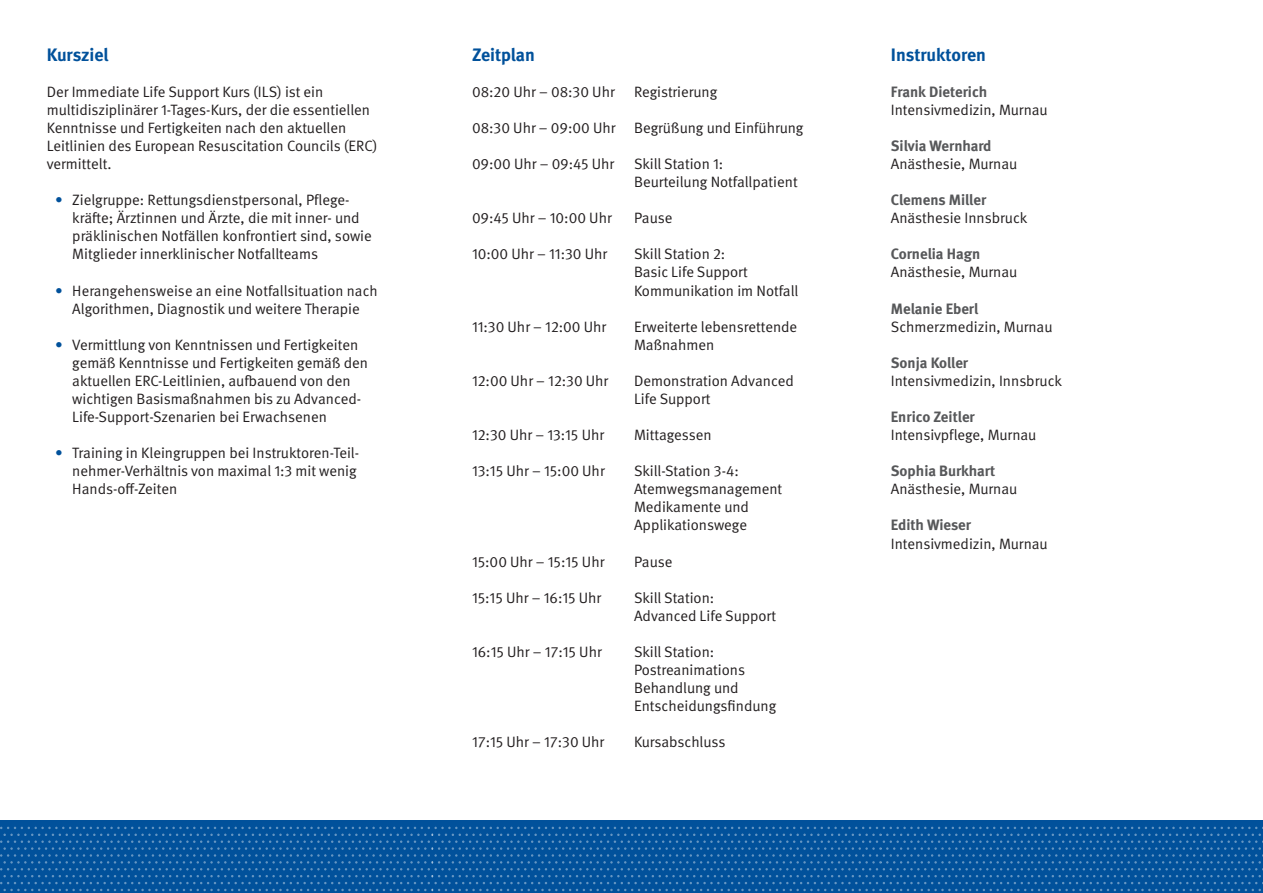
<style>
.page{position:relative;width:1263px;height:893px;background:#fff}
.page>*{position:absolute;margin:0;border:0;box-sizing:border-box;transform-origin:0 0}
.t1{font:700 18px "DGUV Meta";letter-spacing:-.005em;color:#01519b}
.t2{font:15px/18px "DGUV Meta";color:#231f20}
.t3{font:700 15px "DGUV Meta";color:#57585a}
.s1{color:#01519b}
</style>
<div class="page">
<div style="left:0;top:821px;width:1263px;height:72px;background:#01519b"></div>
<svg style="left:0;top:827px;width:1263px;height:64px"></svg>
<p class="t1" style="left:47px;top:44px;width:63px">Kursziel</p>
<p class="t2" style="left:47px;top:83px;width:332px">Der Immediate Life Support Kurs (ILS) ist ein multidisziplinärer 1-Tages-Kurs, der die essentiellen Kenntnisse und Fertigkeiten nach den aktuellen Leitlinien des European Resuscitation Councils (ERC) vermittelt.</p>
<p class="t2" style="left:72px;top:191px;width:301px;text-indent:-17px"><span class="s1">•</span> Zielgruppe: Rettungsdienstpersonal, Pflege&shy;kräfte; Ärztinnen und Ärzte, die mit inner- und präklinischen Notfällen konfrontiert sind, sowie Mitglieder innerklinischer Notfallteams</p>
<p class="t2" style="left:55px;top:282px;width:324px;text-align:center"><span class="s1">•</span> Herangehensweise an eine Notfallsituation nach<br>Algorithmen, Diagnostik und weitere Therapie</p>
<p class="t2" style="left:72px;top:336px;width:297px;text-indent:-17px"><span class="s1">•</span> Vermittlung von Kenntnissen und Fertigkeiten gemäß Kenntnisse und Fertigkeiten gemäß den aktuellen ERC-Leitlinien, aufbauend von den wichtigen Basismaßnahmen bis zu Advanced-Life-Support-Szenarien bei Erwachsenen</p>
<p class="t2" style="left:72px;top:444px;width:288px;text-indent:-17px"><span class="s1">•</span> Training in Kleingruppen bei Instruktoren-Teil&shy;nehmer-Verhältnis von maximal 1:3 mit wenig<br>Hands-off-Zeiten</p>
<p class="t1" style="left:472px;top:44px;width:64px">Zeitplan</p>
<p class="t2" style="left:472px;top:83px;width:144px">08:20 Uhr – 08:30 Uhr</p>
<p class="t2" style="left:634px;top:83px;width:85px">Registrierung</p>
<p class="t2" style="left:472px;top:119px;width:333px">08:30 Uhr – 09:00 Uhr Begrüßung und Einführung</p>
<p class="t2" style="left:472px;top:155px;width:144px">09:00 Uhr – 09:45 Uhr</p>
<p class="t2" style="left:634px;top:155px;width:165px">Skill Station 1:<br>Beurteilung Notfallpatient</p>
<p class="t2" style="left:472px;top:209px;width:141px">09:45 Uhr – 10:00 Uhr</p>
<p class="t2" style="left:634px;top:209px;width:40px">Pause</p>
<p class="t2" style="left:472px;top:246px;width:137px">10:00 Uhr – 11:30 Uhr</p>
<p class="t2" style="left:634px;top:245px;width:166px">Skill Station 2:<br>Basic Life Support<br>Kommunikation im Notfall</p>
<p class="t2" style="left:472px;top:318px;width:136px">11:30 Uhr – 12:00 Uhr</p>
<p class="t2" style="left:634px;top:318px;width:165px">Erweiterte lebensrettende<br>Maßnahmen</p>
<p class="t2" style="left:472px;top:372px;width:138px">12:00 Uhr – 12:30 Uhr</p>
<p class="t2" style="left:634px;top:372px;width:161px">Demonstration Advanced<br>Life Support</p>
<p class="t2" style="left:472px;top:426px;width:134px">12:30 Uhr – 13:15 Uhr</p>
<p class="t2" style="left:634px;top:426px;width:79px">Mittagessen</p>
<p class="t2" style="left:472px;top:462px;width:134px">13:15 Uhr – 15:00 Uhr</p>
<p class="t2" style="left:634px;top:462px;width:150px">Skill-Station 3-4:<br>Atemwegsmanagement<br>Medikamente und<br>Applikationswege</p>
<p class="t2" style="left:472px;top:553px;width:134px">15:00 Uhr – 15:15 Uhr</p>
<p class="t2" style="left:634px;top:553px;width:40px">Pause</p>
<p class="t2" style="left:472px;top:589px;width:131px">15:15 Uhr – 16:15 Uhr</p>
<p class="t2" style="left:634px;top:589px;width:144px">Skill Station:<br>Advanced Life Support</p>
<p class="t2" style="left:472px;top:643px;width:131px">16:15 Uhr – 17:15 Uhr</p>
<p class="t2" style="left:634px;top:643px;width:144px">Skill Station:<br>Postreanimations<br>Behandlung und<br>Entscheidungsfindung</p>
<p class="t2" style="left:472px;top:733px;width:134px">17:15 Uhr – 17:30 Uhr</p>
<p class="t2" style="left:634px;top:733px;width:93px">Kursabschluss</p>
<p class="t1" style="left:891px;top:44px;width:97px">Instruktoren</p>
<p class="t3" style="left:891px;top:83px;width:98px">Frank Dieterich</p>
<p class="t2" style="left:891px;top:101px;width:158px">Intensivmedizin, Murnau</p>
<p class="t3" style="left:891px;top:137px;width:102px">Silvia Wernhard</p>
<p class="t2" style="left:891px;top:155px;width:128px">Anästhesie, Murnau</p>
<p class="t3" style="left:891px;top:191px;width:97px">Clemens Miller</p>
<p class="t2" style="left:891px;top:209px;width:138px">Anästhesie Innsbruck</p>
<p class="t3" style="left:891px;top:245px;width:91px">Cornelia Hagn</p>
<p class="t2" style="left:891px;top:264px;width:128px">Anästhesie, Murnau</p>
<p class="t3" style="left:891px;top:299px;width:89px">Melanie Eberl</p>
<p class="t2" style="left:891px;top:318px;width:163px">Schmerzmedizin, Murnau</p>
<p class="t3" style="left:891px;top:354px;width:79px">Sonja Koller</p>
<p class="t2" style="left:891px;top:372px;width:173px">Intensivmedizin, Innsbruck</p>
<p class="t3" style="left:891px;top:408px;width:85px">Enrico Zeitler</p>
<p class="t2" style="left:891px;top:426px;width:147px">Intensivpflege, Murnau</p>
<p class="t3" style="left:891px;top:462px;width:106px">Sophia Burkhart</p>
<p class="t2" style="left:891px;top:480px;width:128px">Anästhesie, Murnau</p>
<p class="t3" style="left:891px;top:516px;width:82px">Edith Wieser</p>
<p class="t2" style="left:891px;top:535px;width:158px">Intensivmedizin, Murnau</p>
</div>
